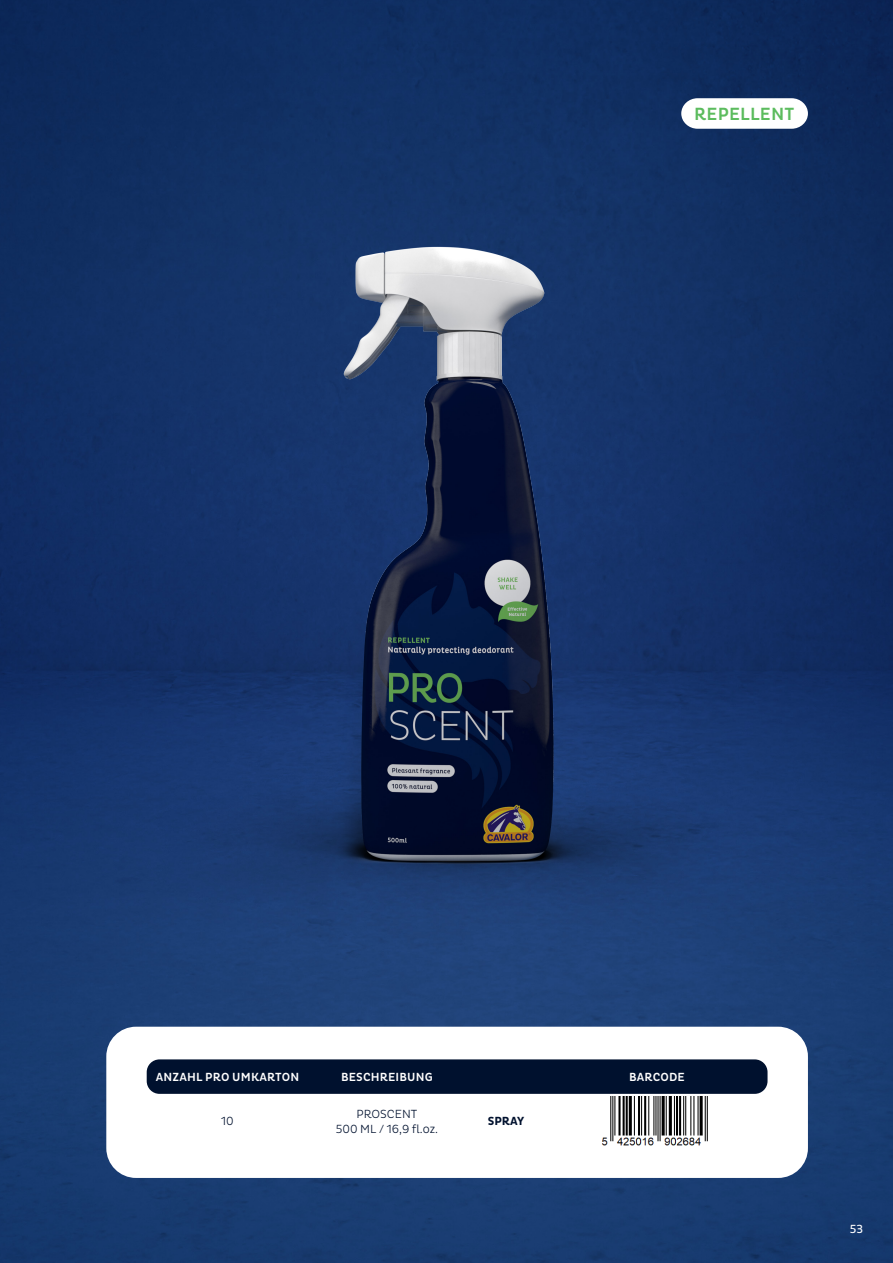
<style>
.page{position:relative;width:893px;height:1263px;background:#fff}
.page>*{position:absolute;margin:0;border:0;box-sizing:border-box;transform-origin:0 0}
.t1{font:500 18px "Pluto Cond";letter-spacing:.015em;color:#5cbc5e}
.Titel{font:500 12px "Pluto Cond";letter-spacing:.015em;color:#fff}
.Body{font:300 12px "Pluto Cond";color:#00112e}
.Body-2{font:700 12px "Pluto Cond";color:#00112e}
.t2{font:condensed 12px "Pluto";color:#fff}
</style>
<div class="page">
<img style="left:0;top:0;width:893px;height:1263px">
<svg style="left:681px;top:98px;width:127px;height:31px"></svg>
<div style="left:106px;top:1027px;width:702px;height:151px;background:#fff;border-radius:30px"></div>
<div style="left:147px;top:1059px;width:620px;height:35px;background:#00112e;border-radius:13px"></div>
<img style="left:601px;top:1096px;width:107px;height:50px">
<img style="left:106px;top:129px;width:666px;height:780px">
<p class="t1" style="left:694px;top:103px;width:102px">REPELLENT</p>
<p class="Titel" style="left:156px;top:1070px;width:145px">ANZAHL PRO UMKARTON</p>
<p class="Titel" style="left:341px;top:1070px;width:93px">BESCHREIBUNG</p>
<p class="Titel" style="left:629px;top:1070px;width:57px">BARCODE</p>
<p class="Body" style="left:221px;top:1114px;width:14px">10</p>
<p class="Body" style="left:356px;top:1106px;width:63px">PROSCENT</p>
<p class="Body" style="left:336px;top:1121px;width:104px">500 ML / 16,9 fl.oz.</p>
<p class="Body-2" style="left:488px;top:1114px;width:38px">SPRAY</p>
<p class="t2" style="left:850px;top:1222px;width:15px">53</p>
</div>
